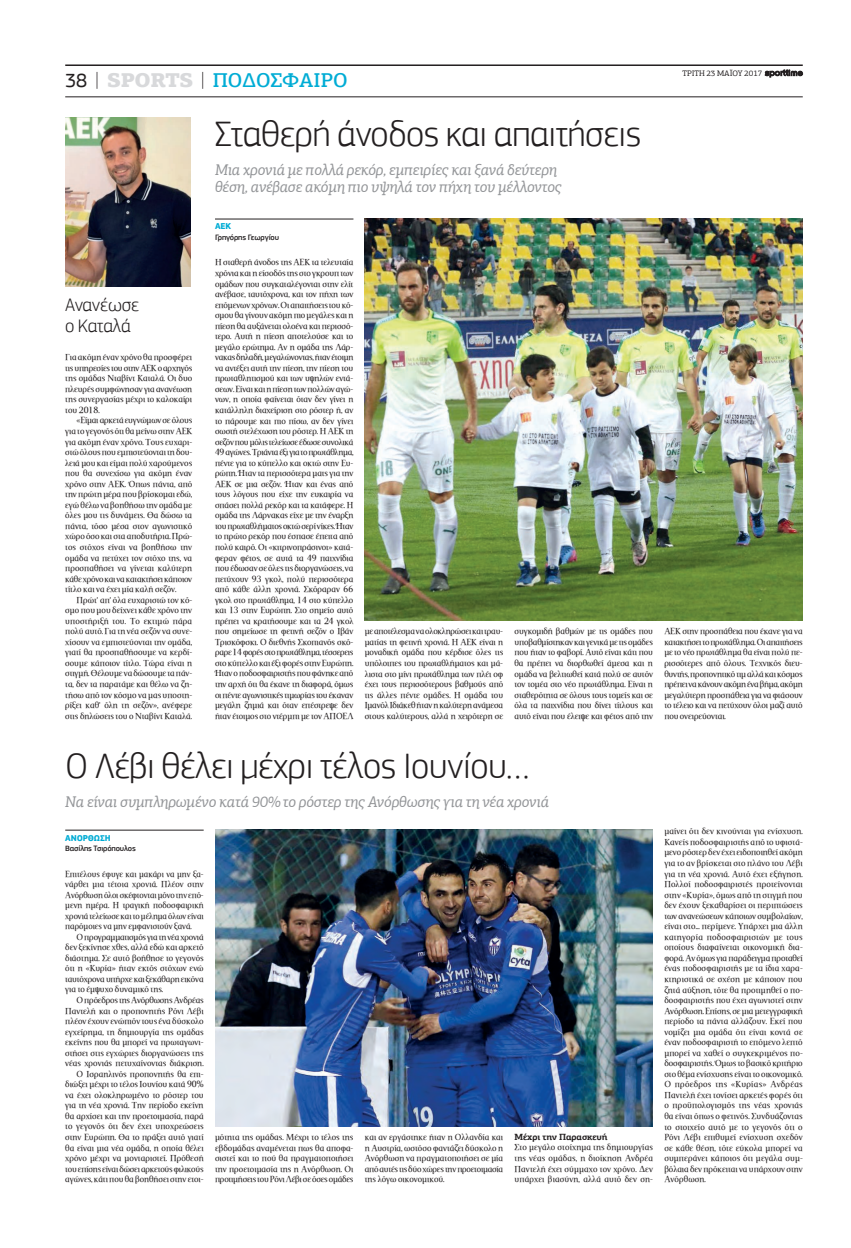
<style>
.page{position:relative;width:851px;height:1248px;background:#fff}
.page>*{position:absolute;margin:0;border:0;box-sizing:border-box;transform-origin:0 0}
.t1{font:300 37px "PF Square Sans Pro";letter-spacing:-.01em;color:#231f20}
.t2{font:500 20px "PF Agora Slab Pro";letter-spacing:-.01em;color:#00acd5}
.t3{font:300 19px/20.7px "PF Square Sans Pro";letter-spacing:-.01em;color:#231f20}
.t4{font:italic 15.5px/17.5px "PF Agora Slab Pro";letter-spacing:-.015em;color:#939598}
.t5{font:700 9px "PF Agora Slab Pro";letter-spacing:-.01em;color:#231f20}
.t6{font:8.8px/10.5px "PF Document";color:#231f20;text-align:justify;scale:1.05 1}
.t7{font:8.8px/10.5px "PF Document";color:#231f20;text-align:justify}
.t8{font:700 8.8px "PF Square Sans Pro";letter-spacing:-.01em;color:#00acd5}
.t9{font:500 8px "PF Square Sans Pro";letter-spacing:-.02em;color:#231f20}
.t10{font:8px "PF Agora Slab Pro";letter-spacing:-.01em;color:#231f20}
.s1{font-family:"PF Square Sans Pro";font-weight:400;color:#231f20}
.s2{font-weight:100;color:#231f20}
.s3{font-weight:900;color:#d8d9db}
.s4{font-family:"Kp Uranus";font-size:9px}
</style>
<div class="page">
<hr style="left:65px;top:97px;width:737px;height:1px;background:#231f20">
<hr style="left:65px;top:64px;width:737px;height:2px;background:#231f20">
<hr style="left:65px;top:829px;width:139px;height:1px;background:#231f20">
<hr style="left:215px;top:219px;width:138px;height:1px;background:#231f20">
<img style="left:215px;top:829px;width:438px;height:297px">
<img style="left:364px;top:219px;width:438px;height:401px">
<img style="left:65px;top:118px;width:125px;height:169px">
<h2 class="t2" style="left:65px;top:72px;width:284px"><span class="s1">38</span> <span class="s2">|</span> <span class="s3">SPORTS</span> <span class="s2">|</span> ΠΟΔΟΣΦΑΙΡΟ</h2>
<p class="t10" style="left:682px;top:70px;width:122px">ΤΡΙΤΗ 23 ΜΑΪΟΥ 2017 <span class="s4">sporttime</span></p>
<h3 class="t3" style="left:65px;top:296px;width:75px">Ανανέωσε ο Καταλά</h3>
<p class="t6" style="left:65px;top:352px;width:122px">Για ακόμη έναν χρόνο θα προσφέρει τις υπηρεσίες του στην ΑΕΚ ο αρχηγός της ομάδας Νταβίντ Καταλά. Οι δυο πλευρές συμφώνησαν για ανανέωση της συνεργασίας μέχρι το καλοκαίρι του 2018.</p>
<p class="t6" style="left:65px;top:416px;width:122px;text-indent:11px">«Είμαι αρκετά ευγνώμων σε όλους για το γεγονός ότι θα μείνω στην ΑΕΚ για ακόμη έναν χρόνο. Τους ευχαρι&shy;στώ όλους που εμπιστεύονται τη δου&shy;λειά μου και είμαι πολύ χαρούμενος που θα συνεχίσω για ακόμη έναν χρόνο στην ΑΕΚ. Όπως πάντα, από την πρώτη μέρα που βρίσκομαι εδώ, εγώ θέλω να βοηθήσω την ομάδα με όλες μου τις δυνάμεις. Θα δώσω τα πάντα, τόσο μέσα στον αγωνιστικό χώρο όσο και στα αποδυτήρια. Πρώ&shy;τος στόχος είναι να βοηθήσω την ομάδα να πετύχει τον στόχο της, να προσπαθήσει να γίνεται καλύτερη κάθε χρόνο και να κατακτήσει κάποιον τίτλο και να έχει μία καλή σεζόν.</p>
<p class="t6" style="left:65px;top:595px;width:122px;text-indent:11px">Πρώτ' απ' όλα ευχαριστώ τον κό&shy;σμο που μου δείχνει κάθε χρόνο την υποστήριξή του. Το εκτιμώ πάρα πολύ αυτό. Για τη νέα σεζόν να συνε&shy;χίσουν να εμπιστεύονται την ομάδα, γιατί θα προσπαθήσουμε να κερδί&shy;σουμε κάποιον τίτλο. Τώρα είναι η στιγμή. Θέλουμε να δώσουμε τα πάν&shy;τα, δεν τα παρατάμε και θέλω να ζη&shy;τήσω από τον κόσμο να μας υποστη&shy;ρίξει καθ' όλη τη σεζόν», ανέφερε στις δηλώσεις του ο Νταβίντ Καταλά.</p>
<h1 class="t1" style="left:215px;top:118px;width:428px">Σταθερή άνοδος και απαιτήσεις</h1>
<h3 class="t4" style="left:215px;top:162px;width:348px">Μια χρονιά με πολλά ρεκόρ, εμπειρίες και ξανά δεύτερη θέση, ανέβασε ακόμη πιο υψηλά τον πήχη του μέλλοντος</h3>
<p class="t8" style="left:215px;top:223px;width:18px">ΑΕΚ</p>
<p class="t9" style="left:215px;top:234px;width:65px">Γρηγόρης Γεωργίου</p>
<p class="t6" style="left:215px;top:258px;width:133px">Η σταθερή άνοδος της ΑΕΚ τα τελευταία χρόνια και η είσοδός της στο γκρουπ των ομάδων που συγκαταλέγονται στην ελίτ ανέβασε, ταυτόχρονα, και τον πήχη των επόμενων χρόνων. Οι απαιτήσεις του κό&shy;σμου θα γίνουν ακόμη πιο μεγάλες και η πίεση θα αυξάνεται ολοένα και περισσό&shy;τερο. Αυτή η πίεση αποτελούσε και το μεγάλο ερώτημα. Αν η ομάδα της Λάρ&shy;νακας δηλαδή, μεγαλώνοντας, ήταν έτοιμη να αντέξει αυτή την πίεση, την πίεση του πρωταθλητισμού και των υψηλών εντά&shy;σεων. Είναι και η πίεση των πολλών αγώ&shy;νων, η οποία φαίνεται όταν δεν γίνει η κατάλληλη διαχείριση στο ρόστερ ή, αν το πάρουμε και πιο πίσω, αν δεν γίνει σωστή στελέχωση του ρόστερ. Η ΑΕΚ τη σεζόν που μόλις τελείωσε έδωσε συνολικά 49 αγώνες. Τριάντα έξι για το πρωτάθλημα, πέντε για το κύπελλο και οκτώ στην Ευ&shy;ρώπη. Ήταν τα περισσότερα ματς για την ΑΕΚ σε μια σεζόν. Ήταν και ένας από τους λόγους που είχε την ευκαιρία να σπάσει πολλά ρεκόρ και τα κατάφερε. Η ομάδα της Λάρνακας είχε με την έναρξη του πρωταθλήματος οκτώ σερί νίκες. Ήταν το πρώτο ρεκόρ που έσπασε έπειτα από πολύ καιρό. Οι «κιτρινοπράσινοι» κατά&shy;φεραν φέτος, σε αυτά τα 49 παιχνίδια που έδωσαν σε όλες τις διοργανώσεις, να πετύχουν 93 γκολ, πολύ περισσότερα από κάθε άλλη χρονιά. Σκόραραν 66 γκολ στο πρωτάθλημα, 14 στο κύπελλο και 13 στην Ευρώπη. Στο σημείο αυτό πρέπει να κρατήσουμε και τα 24 γκολ που σημείωσε τη φετινή σεζόν ο Ιβάν Τρισκόφσκι. Ο διεθνής Σκοπιανός σκό&shy;ραρε 14 φορές στο πρωτάθλημα, τέσσερεις στο κύπελλο και έξι φορές στην Ευρώπη.<br>Ήταν ο ποδοσφαιριστής που φάνηκε από την αρχή ότι θα έκανε τη διαφορά, όμως οι πέντε αγωνιστικές τιμωρίας του έκαναν μεγάλη ζημιά και όταν επέστρεψε δεν ήταν έτοιμος στο ντέρμπι με τον ΑΠΟΕΛ</p>
<p class="t6" style="left:365px;top:626px;width:133px">με αποτέλεσμα να ολοκληρώσει και τραυ&shy;ματίας τη φετινή χρονιά. Η ΑΕΚ είναι η μοναδική ομάδα που κέρδισε όλες τις υπόλοιπες του πρωταθλήματος και μά&shy;λιστα στο μίνι πρωτάθλημα των πλέι οφ έχει τους περισσότερους βαθμούς από τις άλλες πέντε ομάδες. Η ομάδα του Ιμανόλ Ιδιάκεθ ήταν η καλύτερη ανάμεσα στους καλύτερους, αλλά η χειρότερη σε</p>
<p class="t6" style="left:514px;top:626px;width:133px">συγκομιδή βαθμών με τις ομάδες που υποβαθμίστηκαν και γενικά με τις ομάδες που ήταν το φαβορί. Αυτό είναι κάτι που θα πρέπει να διορθωθεί άμεσα και η ομάδα να βελτιωθεί κατά πολύ σε αυτόν τον τομέα στο νέο πρωτάθλημα. Είναι η σταθερότητα σε όλους τους τομείς και σε όλα τα παιχνίδια που δίνει τίτλους και αυτό είναι που έλειψε και φέτος από την</p>
<p class="t6" style="left:664px;top:626px;width:133px">ΑΕΚ στην προσπάθεια που έκανε για να κατακτήσει το πρωτάθλημα. Οι απαιτήσεις με το νέο πρωτάθλημα θα είναι πολύ πε&shy;ρισσότερες από όλους. Τεχνικός διευ&shy;θυντής, προπονητικό τιμ αλλά και κόσμος πρέπει να κάνουν ακόμη ένα βήμα, ακόμη μεγαλύτερη προσπάθεια για να φτάσουν το τέλειο και να πετύχουν όλοι μαζί αυτό που ονειρεύονται.</p>
<h1 class="t1" style="left:65px;top:750px;width:465px">Ο Λέβι θέλει μέχρι τέλος Ιουνίου…</h1>
<h3 class="t4" style="left:65px;top:794px;width:485px">Να είναι συμπληρωμένο κατά 90% το ρόστερ της Ανόρθωσης για τη νέα χρονιά</h3>
<p class="t8" style="left:65px;top:833px;width:47px">ΑΝΟΡΘΩΣΗ</p>
<p class="t9" style="left:65px;top:844px;width:72px">Βασίλης Τσιρόπουλος</p>
<p class="t7" style="left:65px;top:868px;width:140px">Επιτέλους έφυγε και μακάρι να μην ξα&shy;νάρθει μια τέτοια χρονιά. Πλέον στην Ανόρθωση όλοι σκέφτονται μόνο την επό&shy;μενη ημέρα. Η τραγική ποδοσφαιρική χρονιά τελείωσε και το μέλημα όλων είναι παρόμοιες να μην εμφανιστούν ξανά.</p>
<p class="t6" style="left:65px;top:932px;width:133px;text-indent:11px">Ο προγραμματισμός για τη νέα χρονιά δεν ξεκίνησε χθες, αλλά εδώ και αρκετό διάστημα. Σε αυτό βοήθησε το γεγονός ότι η «Κυρία» ήταν εκτός στόχων ενώ ταυτόχρονα υπήρχε και ξεκάθαρη εικόνα για το έμψυχο δυναμικό της.</p>
<p class="t6" style="left:65px;top:995px;width:133px;text-align:right">Ο πρόεδρος της Ανόρθωσης Ανδρέας Παντελή και ο προπονητής Ρόνι Λέβι πλέον έχουν ενώπιόν τους ένα δύσκολο εγχείρημα, τη δημιουργία της ομάδας εκείνης που θα μπορεί να πρωταγωνι&shy;στήσει στις εγχώριες διοργανώσεις της νέας χρονιάς πετυχαίνοντας διάκριση.<br>Ο Ισραηλινός προπονητής θα επι&shy;διώξει μέχρι το τέλος Ιουνίου κατά 90% να έχει ολοκληρωμένο το ρόστερ του για τη νέα χρονιά. Την περίοδο εκείνη θα αρχίσει και την προετοιμασία, παρά το γεγονός ότι δεν έχει υποχρεώσεις στην Ευρώπη. Θα το πράξει αυτό γιατί θα είναι μια νέα ομάδα, η οποία θέλει χρόνο μέχρι να μονταριστεί. Πρόθεσή του επίσης είναι δώσει αρκετούς φιλικούς αγώνες, κάτι που θα βοηθήσει στην ετοι-</p>
<p class="t6" style="left:215px;top:1132px;width:133px">μότητα της ομάδας. Μέχρι το τέλος της εβδομάδας αναμένεται πως θα αποφα&shy;σιστεί και το πού θα πραγματοποιήσει την προετοιμασία της η Ανόρθωση. Οι προτιμήσεις του Ρόνι Λέβι σε όσες ομάδες</p>
<p class="t6" style="left:365px;top:1132px;width:133px">και αν εργάστηκε ήταν η Ολλανδία και η Αυστρία, ωστόσο φαντάζει δύσκολο η Ανόρθωση να πραγματοποιήσει σε μία από αυτές τις δύο χώρες την προετοιμασία της λόγω οικονομικού.</p>
<p class="t5" style="left:514px;top:1133px;width:94px">Μέχρι την Παρασκευή</p>
<p class="t6" style="left:514px;top:1142px;width:133px">Στο μεγάλο στοίχημα της δημιουργίας της νέας ομάδας, η διοίκηση Ανδρέα Παντελή έχει σύμμαχο τον χρόνο. Δεν υπάρχει βιασύνη, αλλά αυτό δεν ση-</p>
<p class="t6" style="left:664px;top:826px;width:133px">μαίνει ότι δεν κινούνται για ενίσχυση.<br>Κανείς ποδοσφαιριστής από το υφιστά&shy;μενο ρόστερ δεν έχει ειδοποιηθεί ακόμη για το αν βρίσκεται στο πλάνο του Λέβι για τη νέα χρονιά. Αυτό έχει εξήγηση.<br>Πολλοί ποδοσφαιριστές προτείνονται στην «Κυρία», όμως από τη στιγμή που δεν έχουν ξεκαθαρίσει οι περιπτώσεις των ανανεώσεων κάποιων συμβολαίων, είναι στο... περίμενε. Υπάρχει μια άλλη κατηγορία ποδοσφαιριστών με τους οποίους διαφαίνεται οικονομική δια&shy;φορά. Αν όμως για παράδειγμα προταθεί ένας ποδοσφαιριστής με τα ίδια χαρα&shy;κτηριστικά σε σχέση με κάποιον που ζητά αύξηση, τότε θα προτιμηθεί ο πο&shy;δοσφαιριστής που έχει αγωνιστεί στην Ανόρθωση. Επίσης, σε μια μετεγγραφική περίοδο τα πάντα αλλάζουν. Εκεί που νομίζει μια ομάδα ότι είναι κοντά σε έναν ποδοσφαιριστή το επόμενο λεπτό μπορεί να χαθεί ο συγκεκριμένος πο&shy;δοσφαιριστής. Όμως το βασικό κριτήριο στο θέμα ενίσχυσης είναι το οικονομικό.<br>Ο πρόεδρος της «Κυρίας» Ανδρέας Παντελή έχει τονίσει αρκετές φορές ότι ο προϋπολογισμός της νέας χρονιάς θα είναι όπως ο φετινός. Συνδυάζοντας το στοιχείο αυτό με το γεγονός ότι ο Ρόνι Λέβι επιθυμεί ενίσχυση σχεδόν σε κάθε θέση, τότε εύκολα μπορεί να συμπεράνει κάποιος ότι μεγάλα συμ&shy;βόλαια δεν πρόκειται να υπάρχουν στην Ανόρθωση.</p>
</div>
